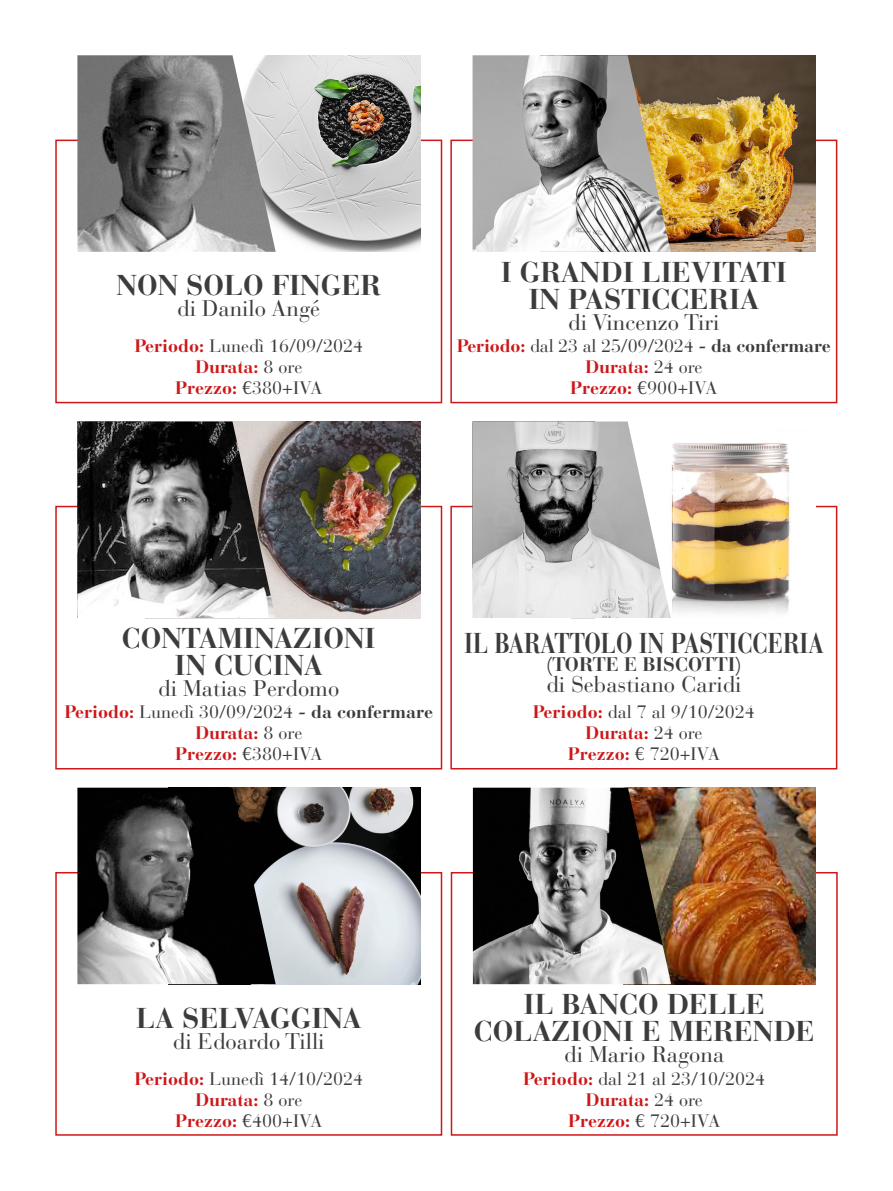
<style>
.page{position:relative;width:893px;height:1191px;background:#fff}
.page>*{position:absolute;margin:0;border:0;box-sizing:border-box;transform-origin:0 0}
.t1{font:700 28.5px/27px "Bauer Bodoni Std";color:#3c3c3b;text-align:center}
.t2{font:700 28.5px "Bauer Bodoni Std";color:#3c3c3b;scale:.8 1}
.t3{font:22.5px "Bauer Bodoni Std";color:#3c3c3b}
.t4{font:700 19.5px "Bauer Bodoni Std";color:#3c3c3b}
.t5{font:18px/21px "Bauer Bodoni Std";color:#3c3c3b;text-align:center}
.s1{font-weight:700;color:#cd1719}
.s2{font-weight:700}
</style>
<div class="page">
<div style="left:450px;top:506px;width:387px;height:263px;border:2px solid #cd1719"></div>
<img style="left:473px;top:421px;width:123px;height:197px">
<img style="left:596px;top:421px;width:219px;height:197px">
<div style="left:450px;top:140px;width:387px;height:263px;border:2px solid #cd1719"></div>
<img style="left:671px;top:55px;width:144px;height:197px">
<img style="left:473px;top:55px;width:198px;height:197px">
<div style="left:55px;top:506px;width:387px;height:263px;border:2px solid #cd1719"></div>
<img style="left:77px;top:421px;width:68px;height:197px">
<img style="left:145px;top:421px;width:275px;height:197px">
<div style="left:55px;top:872px;width:387px;height:263px;border:2px solid #cd1719"></div>
<img style="left:276px;top:787px;width:144px;height:197px">
<img style="left:77px;top:787px;width:199px;height:197px">
<div style="left:451px;top:872px;width:387px;height:263px;border:2px solid #cd1719"></div>
<img style="left:671px;top:787px;width:144px;height:197px">
<img style="left:473px;top:787px;width:198px;height:197px">
<div style="left:55px;top:140px;width:387px;height:263px;border:2px solid #cd1719"></div>
<img style="left:276px;top:55px;width:144px;height:197px">
<img style="left:77px;top:55px;width:199px;height:197px">
<h1 class="t1" style="left:117px;top:272px;width:266px">NON SOLO FINGER</h1>
<p class="t3" style="left:177px;top:295px;width:144px">di Danilo Angé</p>
<p class="t5" style="left:134px;top:336px;width:230px"><span class="s1">Periodo:</span> Lunedì 16/09/2024<br><span class="s1">Durata:</span> 8 ore<br><span class="s1">Prezzo:</span> €380+IVA</p>
<h1 class="t1" style="left:501px;top:258px;width:288px">I GRANDI LIEVITATI<br>IN PASTICCERIA</h1>
<p class="t3" style="left:568px;top:309px;width:153px">di Vincenzo Tiri</p>
<p class="t5" style="left:457px;top:336px;width:375px"><span class="s1">Periodo:</span> dal 23 al 25/09/2024 <span class="s2">- da confermare<br></span><span class="s1">Durata:</span> 24 ore<br><span class="s1">Prezzo:</span> €900+IVA</p>
<h1 class="t1" style="left:122px;top:625px;width:255px">CONTAMINAZIONI<br>IN CUCINA</h1>
<p class="t3" style="left:158px;top:675px;width:183px">di Matias Perdomo</p>
<p class="t5" style="left:64px;top:702px;width:370px"><span class="s1">Periodo:</span> Lunedì 30/09/2024 <span class="s2">- da confermare<br></span><span class="s1">Durata:</span> 8 ore<br><span class="s1">Prezzo:</span> €380+IVA</p>
<h1 class="t2" style="left:464px;top:625px;width:451px">IL BARATTOLO IN PASTICCERIA</h1>
<p class="t4" style="left:546px;top:652px;width:198px">(TORTE E BISCOTTI)</p>
<p class="t3" style="left:546px;top:670px;width:197px">di Sebastiano Caridi</p>
<p class="t5" style="left:533px;top:702px;width:223px"><span class="s1">Periodo:</span> dal 7 al 9/10/2024<br><span class="s1">Durata:</span> 24 ore<br><span class="s1">Prezzo:</span> € 720+IVA</p>
<h1 class="t1" style="left:136px;top:1004px;width:227px">LA SELVAGGINA</h1>
<p class="t3" style="left:173px;top:1027px;width:153px">di Edoardo Tilli</p>
<p class="t5" style="left:134px;top:1068px;width:230px"><span class="s1">Periodo:</span> Lunedì 14/10/2024<br><span class="s1">Durata:</span> 8 ore<br><span class="s1">Prezzo:</span> €400+IVA</p>
<h1 class="t1" style="left:474px;top:991px;width:342px">IL BANCO DELLE<br>COLAZIONI E MERENDE</h1>
<p class="t3" style="left:564px;top:1041px;width:162px">di Mario Ragona</p>
<p class="t5" style="left:523px;top:1068px;width:243px"><span class="s1">Periodo:</span> dal 21 al 23/10/2024<br><span class="s1">Durata:</span> 24 ore<br><span class="s1">Prezzo:</span> € 720+IVA</p>
</div>
